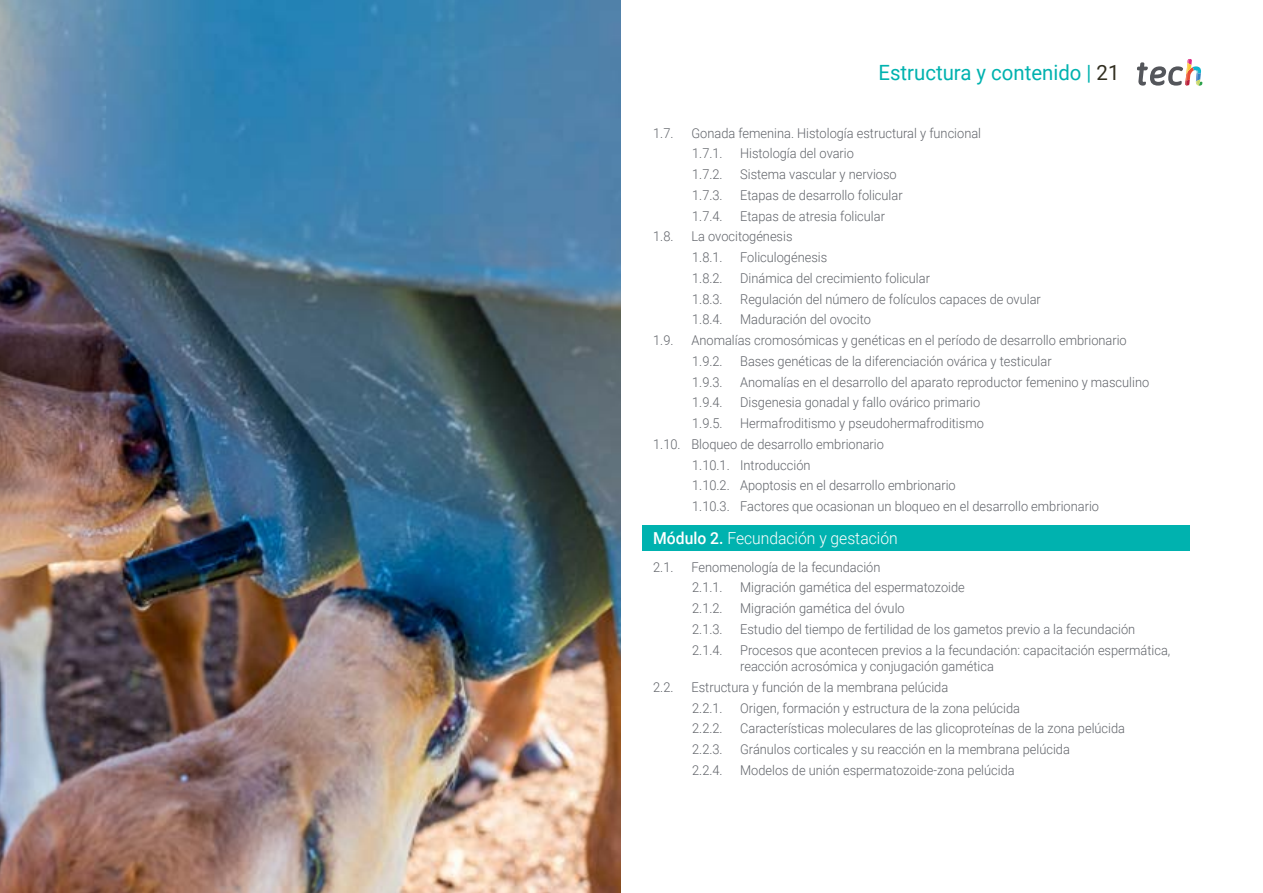
<style>
.page{position:relative;width:1263px;height:893px;background:#fff}
.page>*{position:absolute;margin:0;border:0;box-sizing:border-box;transform-origin:0 0}
.t1{font:21px "Roboto";color:#00b2af}
.t2{font:300 16.5px "Roboto";color:#fff;scale:.95 1}
.t3{font:300 13.5px/20.7px "Roboto";color:#61646a;scale:.95 1}
.s1{color:#312e20}
.s2{font-weight:500}
</style>
<div class="page">
<div style="left:642px;top:526px;width:547px;height:25px;background:#00b2af"></div>
<img style="left:0;top:0;width:621px;height:893px">
<svg style="left:1137px;top:59px;width:65px;height:27px"></svg>
<h1 class="t1" style="left:878px;top:57px;width:242px">Estructura y contenido | <span class="s1">21</span></h1>
<p class="t3" style="left:653px;top:122px;width:23px">1.7.</p>
<p class="t3" style="left:691px;top:122px;width:306px">Gonada femenina. Histología estructural y funcional<br>1.7.1.</p>
<p class="t3" style="left:740px;top:143px;width:121px">Histología del ovario</p>
<p class="t3" style="left:692px;top:164px;width:34px">1.7.2.</p>
<p class="t3" style="left:740px;top:164px;width:166px">Sistema vascular y nervioso</p>
<p class="t3" style="left:692px;top:184px;width:34px">1.7.3.</p>
<p class="t3" style="left:740px;top:184px;width:173px">Etapas de desarrollo folicular</p>
<p class="t3" style="left:692px;top:205px;width:34px">1.7.4.</p>
<p class="t3" style="left:740px;top:205px;width:154px">Etapas de atresia folicular</p>
<p class="t3" style="left:653px;top:226px;width:23px">1.8.</p>
<p class="t3" style="left:691px;top:226px;width:108px">La ovocitogénesis<br>1.8.1.</p>
<p class="t3" style="left:740px;top:247px;width:93px">Foliculogénesis</p>
<p class="t3" style="left:692px;top:267px;width:34px">1.8.2.</p>
<p class="t3" style="left:740px;top:267px;width:201px">Dinámica del crecimiento folicular</p>
<p class="t3" style="left:692px;top:288px;width:34px">1.8.3.</p>
<p class="t3" style="left:740px;top:288px;width:318px">Regulación del número de folículos capaces de ovular</p>
<p class="t3" style="left:692px;top:309px;width:34px">1.8.4.</p>
<p class="t3" style="left:740px;top:309px;width:139px">Maduración del ovocito</p>
<p class="t3" style="left:653px;top:330px;width:23px">1.9.</p>
<p class="t3" style="left:691px;top:330px;width:460px">Anomalías cromosómicas y genéticas en el período de desarrollo embrionario<br>1.9.2.</p>
<p class="t3" style="left:740px;top:350px;width:329px">Bases genéticas de la diferenciación ovárica y testicular</p>
<p class="t3" style="left:692px;top:371px;width:34px">1.9.3.</p>
<p class="t3" style="left:740px;top:371px;width:432px">Anomalías en el desarrollo del aparato reproductor femenino y masculino</p>
<p class="t3" style="left:692px;top:392px;width:34px">1.9.4.</p>
<p class="t3" style="left:740px;top:392px;width:254px">Disgenesia gonadal y fallo ovárico primario</p>
<p class="t3" style="left:692px;top:413px;width:34px">1.9.5.</p>
<p class="t3" style="left:740px;top:413px;width:258px">Hermafroditismo y pseudohermafroditismo</p>
<p class="t3" style="left:653px;top:433px;width:244px">1.10. Bloqueo de desarrollo embrionario</p>
<p class="t3" style="left:692px;top:454px;width:126px">1.10.1. Introducción</p>
<p class="t3" style="left:692px;top:475px;width:279px">1.10.2. Apoptosis en el desarrollo embrionario</p>
<p class="t3" style="left:692px;top:496px;width:430px">1.10.3. Factores que ocasionan un bloqueo en el desarrollo embrionario</p>
<p class="t2" style="left:653px;top:527px;width:259px"><span class="s2">Módulo 2.</span> Fecundación y gestación</p>
<p class="t3" style="left:653px;top:556px;width:23px">2.1.</p>
<p class="t3" style="left:691px;top:556px;width:200px">Fenomenología de la fecundación<br>2.1.1.</p>
<p class="t3" style="left:740px;top:577px;width:238px">Migración gamética del espermatozoide</p>
<p class="t3" style="left:692px;top:597px;width:34px">2.1.2.</p>
<p class="t3" style="left:740px;top:597px;width:175px">Migración gamética del óvulo</p>
<p class="t3" style="left:692px;top:618px;width:34px">2.1.3.</p>
<p class="t3" style="left:740px;top:618px;width:417px">Estudio del tiempo de fertilidad de los gametos previo a la fecundación</p>
<p class="t3" style="left:692px;top:639px;width:34px">2.1.4.</p>
<p class="t3" style="left:740px;top:641px;width:454px;line-height:16.5px">Procesos que acontecen previos a la fecundación: capacitación espermática, reacción acrosómica y conjugación gamética</p>
<p class="t3" style="left:653px;top:676px;width:23px">2.2.</p>
<p class="t3" style="left:691px;top:676px;width:272px">Estructura y función de la membrana pelúcida<br>2.2.1.</p>
<p class="t3" style="left:740px;top:697px;width:296px">Origen, formación y estructura de la zona pelúcida</p>
<p class="t3" style="left:692px;top:718px;width:34px">2.2.2.</p>
<p class="t3" style="left:740px;top:718px;width:407px">Características moleculares de las glicoproteínas de la zona pelúcida</p>
<p class="t3" style="left:692px;top:738px;width:34px">2.2.3.</p>
<p class="t3" style="left:740px;top:738px;width:349px">Gránulos corticales y su reacción en la membrana pelúcida</p>
<p class="t3" style="left:692px;top:759px;width:34px">2.2.4.</p>
<p class="t3" style="left:740px;top:759px;width:290px">Modelos de unión espermatozoide-zona pelúcida</p>
</div>
